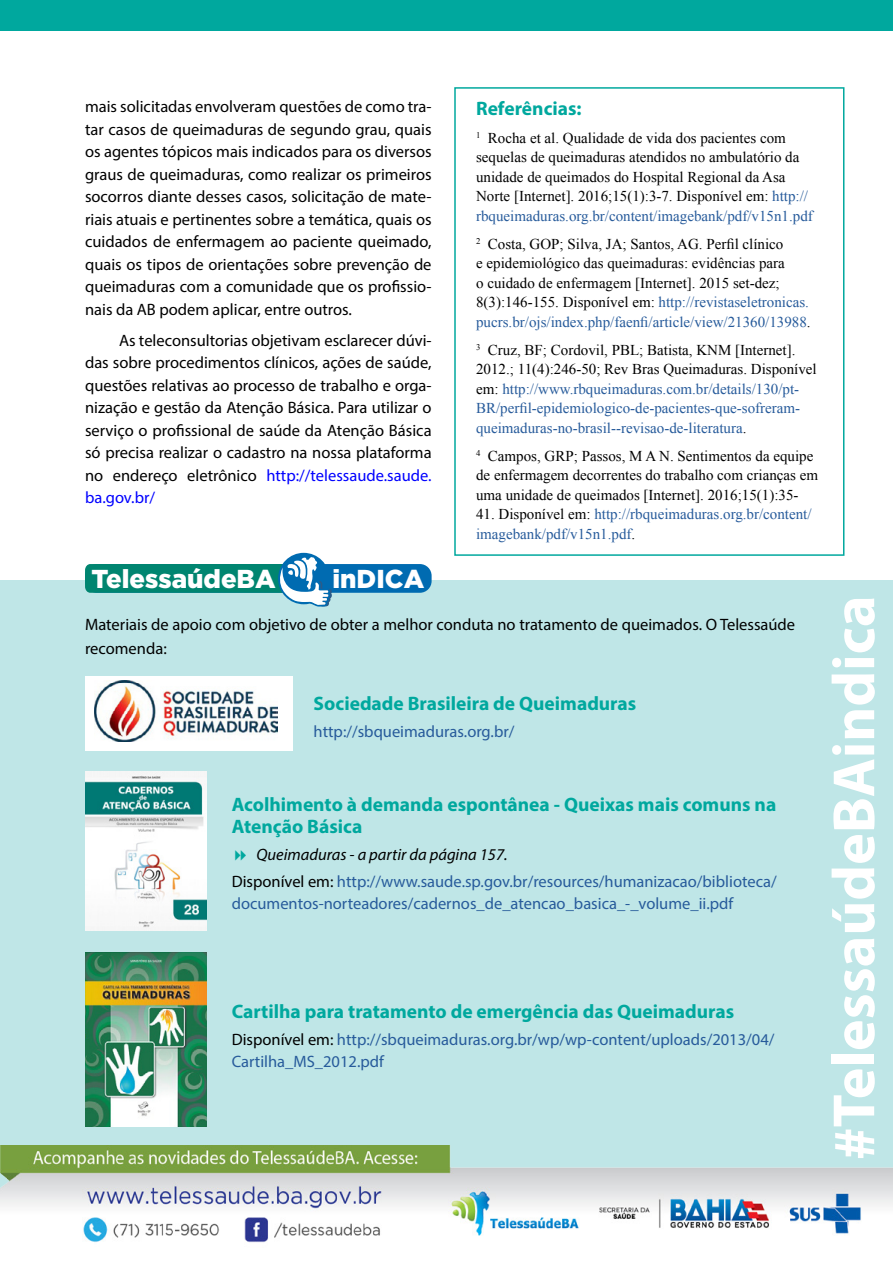
<style>
.page{position:relative;width:893px;height:1263px;background:#fff}
.page>*{position:absolute;margin:0;border:0;box-sizing:border-box;transform-origin:0 0}
.t1{font:700 60px "Myriad Pro";color:#fff}
.t2{font:900 25.95px "Gotham";color:#fff}
.t3{font:700 19.5px/22.5px "Myriad Pro";color:#00a89e}
.t4{font:16.5px/22.5px "Myriad Pro";color:#000;text-align:justify}
.t5{font:16.5px/22.5px "Myriad Pro";color:#275b9b}
.t6{font:15px/19.5px "Times New Roman";color:#000}
.t7{font:15px/19.5px "Times New Roman";color:#275b9b}
.s1{color:#00f}
.s2{color:#275b9b}
.s3{color:#000}
.s4{font-style:italic;color:#000}
</style>
<div class="page">
<div style="left:0;top:580px;width:893px;height:637px;background:#bfe6e7"></div>
<div style="left:0;top:0;width:893px;height:30px;background:#00a89e"></div>
<img style="left:0;top:1145px;width:893px;height:98px">
<div style="left:85px;top:676px;width:208px;height:74px;background:#fff"></div>
<img style="left:94px;top:681px;width:184px;height:61px">
<img style="left:85px;top:771px;width:122px;height:160px">
<img style="left:85px;top:952px;width:122px;height:174px">
<div style="left:85px;top:564px;width:347px;height:29px;background:#006bb1;border-radius:12px"></div>
<svg style="left:85px;top:553px;width:247px;height:54px"></svg>
<div style="left:454px;top:87px;width:390px;height:469px;border:2px solid #00a89e"></div>
<p class="t4" style="left:85px;top:95px;width:348px">mais solicitadas envolveram questões de como tra&shy;tar casos de queimaduras de segundo grau, quais os agentes tópicos mais indicados para os diversos graus de queimaduras, como realizar os primeiros socorros diante desses casos, solicitação de mate&shy;riais atuais e pertinentes sobre a temática, quais os cuidados de enfermagem ao paciente queimado, quais os tipos de orientações sobre prevenção de queimaduras com a comunidade que os profissio&shy;nais da AB podem aplicar, entre outros.</p>
<p class="t4" style="left:85px;top:329px;width:348px;text-indent:34px">As teleconsultorias objetivam esclarecer dúvi&shy;das sobre procedimentos clínicos, ações de saúde, questões relativas ao processo de trabalho e orga&shy;nização e gestão da Atenção Básica. Para utilizar o serviço o profissional de saúde da Atenção Básica só precisa realizar o cadastro na nossa plataforma no endereço eletrônico <span class="s1">http://telessaude.saude. ba.gov.br/</span></p>
<h2 class="t2" style="left:91px;top:561px;width:186px">TelessaúdeBA</h2>
<h2 class="t2" style="left:332px;top:561px;width:93px">inDICA</h2>
<p class="t3" style="left:476px;top:96px;width:107px">Referências:</p>
<p class="t6" style="left:476px;top:128px;width:338px"><sup>1</sup> Rocha et al. Qualidade de vida dos pacientes com sequelas de queimaduras atendidos no ambulatório da unidade de queimados do Hospital Regional da Asa Norte [Internet]. 2016;15(1):3-7. Disponível em: <span class="s2">http:// rbqueimaduras.org.br/content/imagebank/pdf/v15n1.pdf</span></p>
<p class="t6" style="left:476px;top:234px;width:336px"><sup>2</sup> Costa, GOP; Silva, JA; Santos, AG. Perfil clínico<br>e epidemiológico das queimaduras: evidências para<br>o cuidado de enfermagem [Internet]. 2015 set-dez; 8(3):146-155. Disponível em: <span class="s2">http://revistaseletronicas. pucrs.br/ojs/index.php/faenfi/article/view/21360/13988</span>.</p>
<p class="t7" style="left:476px;top:340px;width:342px"><sup>3</sup> <span class="s3">Cruz, BF; Cordovil, PBL; Batista, KNM [Internet].<br>2012.; 11(4):246-50; Rev Bras Queimaduras. Disponível em:</span> http://www.rbqueimaduras.com.br/details/130/pt-BR/perfil-epidemiologico-de-pacientes-que-sofreram&shy;queimaduras-no-brasil--revisao-de-literatura<span class="s3">.</span></p>
<p class="t6" style="left:476px;top:446px;width:343px"><sup>4</sup> Campos, GRP; Passos, M A N. Sentimentos da equipe de enfermagem decorrentes do trabalho com crianças em uma unidade de queimados [Internet]. 2016;15(1):35-</p>
<p class="t7" style="left:476px;top:504px;width:337px"><span class="s3">41. Disponível em:</span> http://rbqueimaduras.org.br/content/ imagebank/pdf/v15n1.pdf<span class="s3">.</span></p>
<p class="t4" style="left:85px;top:612px;width:712px;line-height:24px">Materiais de apoio com objetivo de obter a melhor conduta no tratamento de queimados. O Telessaúde recomenda:</p>
<p class="t3" style="left:314px;top:691px;width:324px">Sociedade Brasileira de Queimaduras</p>
<p class="t5" style="left:314px;top:720px;width:202px">http://sbqueimaduras.org.br/</p>
<p class="t3" style="left:232px;top:792px;width:546px">Acolhimento à demanda espontânea - Queixas mais comuns na<br>Atenção Básica</p>
<p class="t5" style="left:232px;top:841px;width:546px;line-height:26.7px;text-indent:25px"><span class="s4">Queimaduras - a partir da página 157.<br></span><span class="s3">Disponível em:</span> http://www.saude.sp.gov.br/resources/humanizacao/biblioteca/</p>
<p class="t5" style="left:232px;top:892px;width:503px">documentos-norteadores/cadernos_de_atencao_basica_-_volume_ii.pdf</p>
<p class="t3" style="left:232px;top:1000px;width:504px">Cartilha para tratamento de emergência das Queimaduras</p>
<p class="t5" style="left:232px;top:1028px;width:544px"><span class="s3">Disponível em:</span> http://sbqueimaduras.org.br/wp/wp-content/uploads/2013/04/<br>Cartilha_MS_2012.pdf</p>
<h1 class="t1" style="left:815px;top:1160px;width:566px;rotate:-90deg">#TelessaúdeBAindica</h1>
</div>
